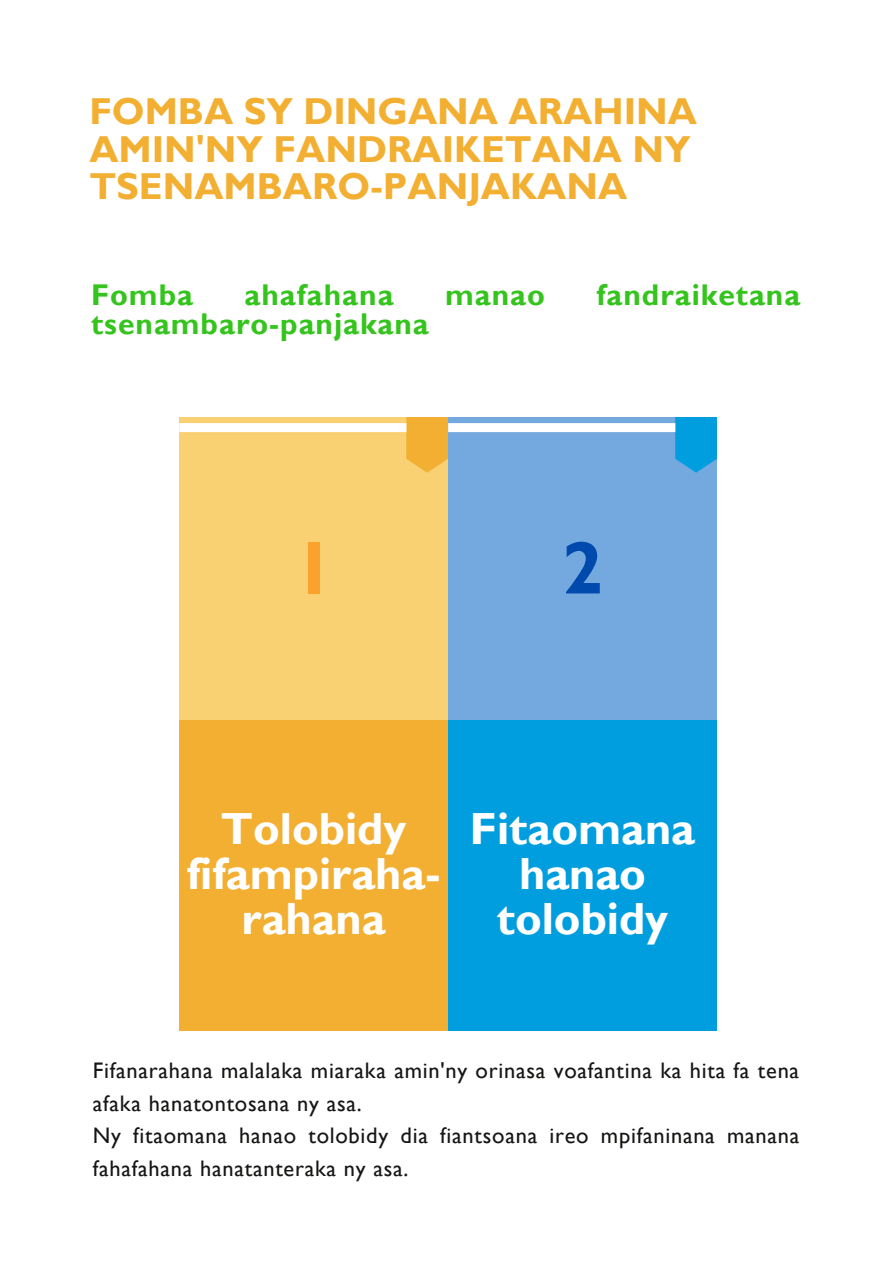
<style>
.page{position:relative;width:893px;height:1264px;background:#fff}
.page>*{position:absolute;margin:0;border:0;box-sizing:border-box;transform-origin:0 0}
.t1{font:700 75px "Gill Sans";color:#faa12e}
.t2{font:700 75px "Gill Sans";color:#004aad}
.t3{font:700 45px/45px "Gill Sans";color:#fff;text-align:center}
.t4{font:700 37.5px/37px "Gill Sans";color:#f2af32}
.t5{font:700 30px "Gill Sans";letter-spacing:.035em;color:#34c41d}
.t6{font:22.5px/32.5px "Gill Sans";letter-spacing:.035em;color:#171615}
</style>
<div class="page">
<div style="left:179px;top:417px;width:269px;height:302px;background:#f9d173"></div>
<div style="left:179px;top:719px;width:269px;height:311px;background:#f2af32"></div>
<div style="left:448px;top:719px;width:269px;height:311px;background:#009edf"></div>
<div style="left:448px;top:417px;width:269px;height:302px;background:#74a9df"></div>
<svg style="left:406px;top:417px;width:42px;height:55px;background:#f2b33a"></svg>
<svg style="left:675px;top:417px;width:42px;height:55px;background:#0e9fdf"></svg>
<div style="left:179px;top:423px;width:227px;height:9px;background:#fff"></div>
<div style="left:448px;top:423px;width:227px;height:9px;background:#fff"></div>
<p class="t4" style="left:89px;top:93px;width:609px">FOMBA SY DINGANA ARAHINA<br>AMIN'NY FANDRAIKETANA NY<br>TSENAMBARO-PANJAKANA</p>
<p class="t5" style="left:91px;top:277px;width:103px">Fomba</p>
<p class="t5" style="left:244px;top:277px;width:150px">ahafahana</p>
<p class="t5" style="left:445px;top:277px;width:101px">manao</p>
<p class="t5" style="left:596px;top:277px;width:205px">fandraiketana</p>
<p class="t5" style="left:91px;top:306px;width:339px">tsenambaro-panjakana</p>
<p class="t1" style="left:293px;top:524px;width:43px">1</p>
<p class="t2" style="left:562px;top:524px;width:43px">2</p>
<p class="t3" style="left:187px;top:806px;width:255px">Tolobidy fifampiraha&shy;rahana</p>
<p class="t3" style="left:470px;top:806px;width:226px">Fitaomana hanao tolobidy</p>
<p class="t6" style="left:93px;top:1054px;width:707px">Fifanarahana malalaka miaraka amin'ny orinasa voafantina ka hita fa tena afaka hanatontosana ny asa.</p>
<p class="t6" style="left:93px;top:1119px;width:708px">Ny fitaomana hanao tolobidy dia fiantsoana ireo mpifaninana manana fahafahana hanatanteraka ny asa.</p>
</div>
